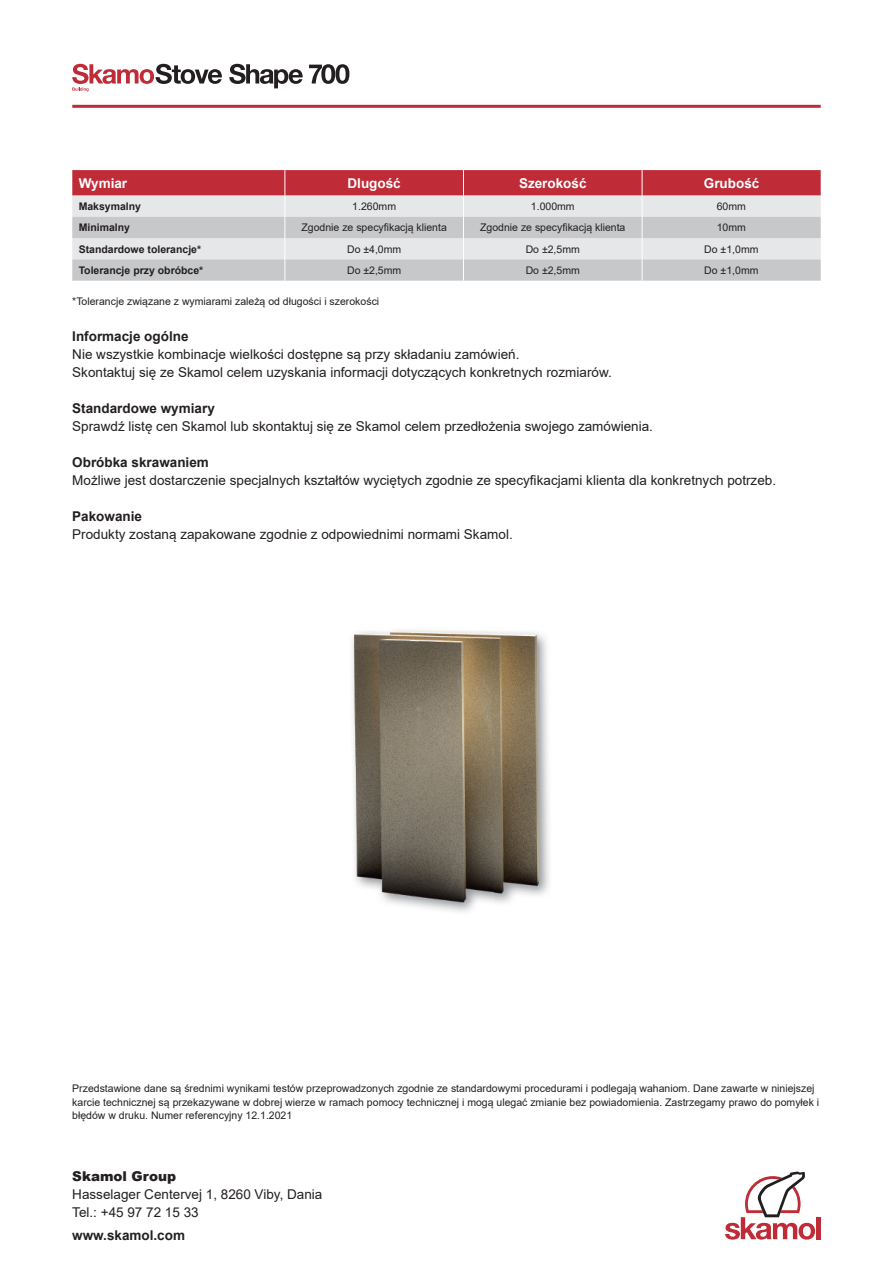
<style>
.page{position:relative;width:893px;height:1263px;background:#fff}
.page>*{position:absolute;margin:0;border:0;box-sizing:border-box;transform-origin:0 0}
.t1{font:13.5px/18px "Arial";color:#231f20}
.t2{font:700 13.5px "Arial";color:#231f20}
.t3{font:700 13.5px "Arial";color:#fff}
.t4{font:900 13.5px "Arial";color:#231f20}
.t5{font:10.5px/13.5px "Arial";color:#231f20}
.t6{font:700 10.5px/21.3px "Arial";color:#231f20}
</style>
<div class="page">
<svg style="left:229px;top:64px;width:74px;height:24px"></svg>
<svg style="left:309px;top:64px;width:40px;height:20px"></svg>
<svg style="left:72px;top:64px;width:150px;height:27px"></svg>
<hr style="left:72px;top:105px;width:749px;height:3px;background:#bf2b37">
<div style="left:816px;top:1217px;width:5px;height:22px;background:#bf2b37"></div>
<svg style="left:725px;top:1171px;width:90px;height:68px"></svg>
<svg style="left:72px;top:170px;width:749px;height:111px;background:#d1b0b5"></svg>
<img style="left:352px;top:630px;width:197px;height:282px">
<img style="left:354px;top:631px;width:185px;height:272px">
<p class="t3" style="left:79px;top:173px;width:50px">Wymiar</p>
<p class="t3" style="left:348px;top:173px;width:55px">Dlugość</p>
<p class="t3" style="left:519px;top:173px;width:69px">Szerokość</p>
<p class="t3" style="left:704px;top:173px;width:57px">Grubość</p>
<p class="t6" style="left:79px;top:196px;width:64px">Maksymalny<br>Minimalny</p>
<p class="t5" style="left:352px;top:200px;width:45px">1.260mm</p>
<p class="t5" style="left:531px;top:200px;width:45px">1.000mm</p>
<p class="t5" style="left:717px;top:196px;width:31px;line-height:21.3px">60mm<br>10mm</p>
<p class="t5" style="left:347px;top:242px;width:56px">Do ±4,0mm</p>
<p class="t5" style="left:526px;top:242px;width:56px">Do ±2,5mm</p>
<p class="t5" style="left:704px;top:242px;width:56px">Do ±1,0mm</p>
<p class="t5" style="left:347px;top:263px;width:56px">Do ±2,5mm</p>
<p class="t5" style="left:526px;top:263px;width:56px">Do ±2,5mm</p>
<p class="t5" style="left:704px;top:263px;width:56px">Do ±1,0mm</p>
<p class="t5" style="left:302px;top:221px;width:147px">Zgodnie ze specyfikacją klienta</p>
<p class="t5" style="left:480px;top:221px;width:147px">Zgodnie ze specyfikacją klienta</p>
<p class="t6" style="left:79px;top:238px;width:126px">Standardowe tolerancje*<br>Tolerancje przy obróbce*</p>
<p class="t5" style="left:72px;top:294px;width:308px">*Tolerancje związane z wymiarami zależą od długości i szerokości</p>
<p class="t2" style="left:72px;top:326px;width:118px">Informacje ogólne</p>
<p class="t1" style="left:72px;top:345px;width:541px">Nie wszystkie kombinacje wielkości dostępne są przy składaniu zamówień.<br>Skontaktuj się ze Skamol celem uzyskania informacji dotyczących konkretnych rozmiarów.</p>
<p class="t2" style="left:72px;top:398px;width:144px">Standardowe wymiary</p>
<p class="t1" style="left:72px;top:417px;width:582px">Sprawdź listę cen Skamol lub skontaktuj się ze Skamol celem przedłożenia swojego zamówienia.</p>
<p class="t2" style="left:72px;top:452px;width:138px">Obróbka skrawaniem</p>
<p class="t1" style="left:72px;top:471px;width:705px">Możliwe jest dostarczenie specjalnych kształtów wyciętych zgodnie ze specyfikacjami klienta dla konkretnych potrzeb.</p>
<p class="t2" style="left:72px;top:506px;width:71px">Pakowanie</p>
<p class="t1" style="left:72px;top:525px;width:442px">Produkty zostaną zapakowane zgodnie z odpowiednimi normami Skamol.</p>
<p class="t5" style="left:72px;top:1081px;width:748px">Przedstawione dane są średnimi wynikami testów przeprowadzonych zgodnie ze standardowymi procedurami i podlegają wahaniom. Dane zawarte w niniejszej karcie technicznej są przekazywane w dobrej wierze w ramach pomocy technicznej i mogą ulegać zmianie bez powiadomienia. Zastrzegamy prawo do pomyłek i błędów w druku. Numer referencyjny 12.1.2021</p>
<p class="t4" style="left:72px;top:1166px;width:105px">Skamol Group</p>
<p class="t1" style="left:72px;top:1185px;width:252px">Hasselager Centervej 1, 8260 Viby, Dania<br>Tel.: +45 97 72 15 33</p>
<p class="t2" style="left:72px;top:1225px;width:114px">www.skamol.com</p>
</div>
